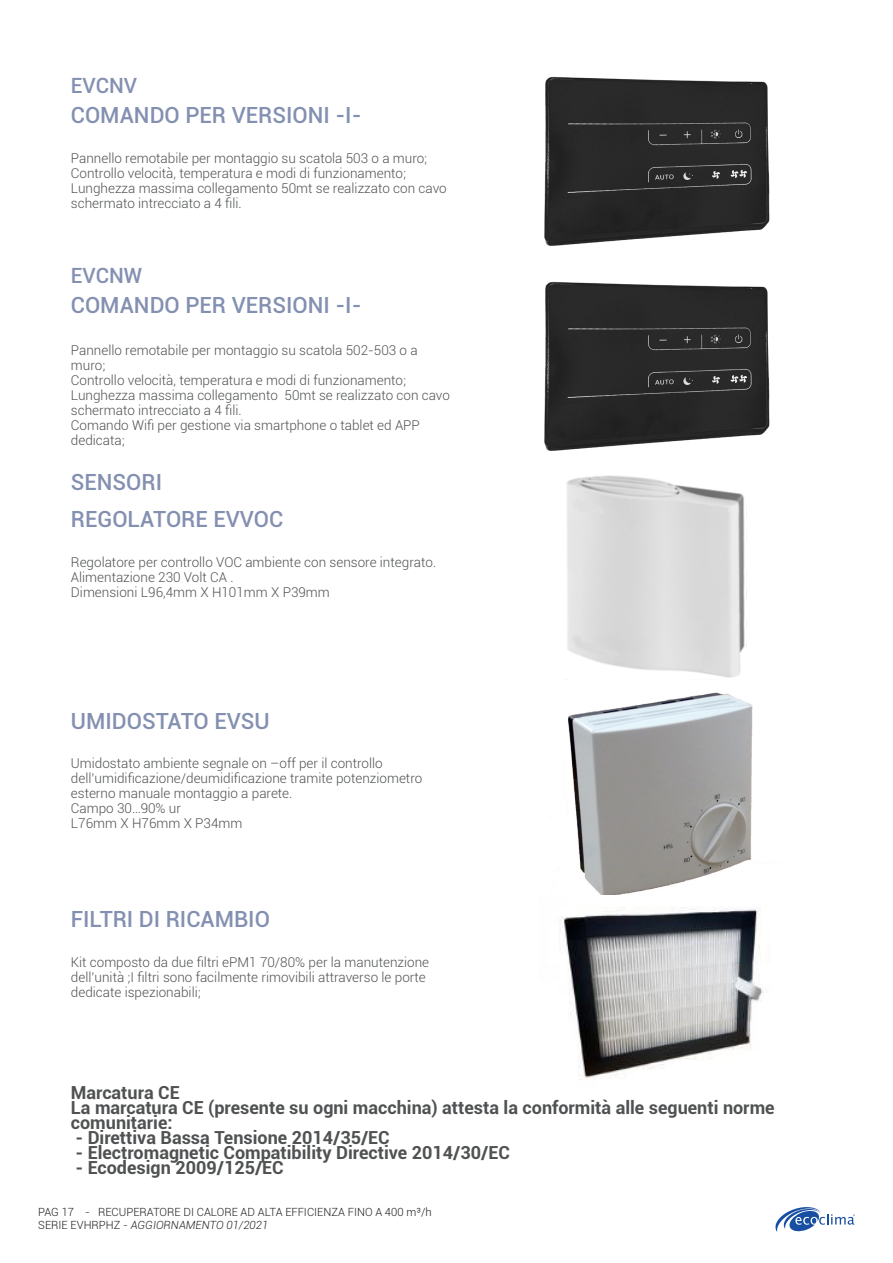
<style>
.page{position:relative;width:893px;height:1263px;background:#fff}
.page>*{position:absolute;margin:0;border:0;box-sizing:border-box;transform-origin:0 0}
.t1{font:500 22.35px "Roboto";color:#8490b1}
.t2{font:500 21px "Roboto";color:#8490b1}
.Testo{font:700 18px/15px "Roboto";color:#4f5152}
.Testo-2{font:300 13.5px/15px "Roboto";color:#4f5152}
.t3{font:300 11.25px/13.5px "Roboto";color:#231f20}
.s1{font-style:italic}
</style>
<div class="page">
<svg style="left:775px;top:1207px;width:80px;height:25px"></svg>
<img style="left:544px;top:76px;width:226px;height:170px">
<img style="left:544px;top:281px;width:226px;height:170px">
<img style="left:565px;top:475px;width:182px;height:205px">
<img style="left:560px;top:894px;width:203px;height:186px">
<img style="left:568px;top:692px;width:185px;height:202px">
<p class="t2" style="left:71px;top:71px;width:68px">EVCNV</p>
<p class="t1" style="left:71px;top:100px;width:292px">COMANDO PER VERSIONI -I-</p>
<p class="Testo-2" style="left:71px;top:150px;width:358px">Pannello remotabile per montaggio su scatola 503 o a muro;</p>
<p class="Testo-2" style="left:71px;top:165px;width:337px">Controllo velocità, temperatura e modi di funzionamento;</p>
<p class="Testo-2" style="left:71px;top:180px;width:377px">Lunghezza massima collegamento 50mt se realizzato con cavo schermato intrecciato a 4 fili.</p>
<p class="t2" style="left:71px;top:260px;width:73px">EVCNW</p>
<p class="t1" style="left:71px;top:290px;width:292px">COMANDO PER VERSIONI -I-</p>
<p class="Testo-2" style="left:71px;top:342px;width:348px">Pannello remotabile per montaggio su scatola 502-503 o a muro;</p>
<p class="Testo-2" style="left:71px;top:372px;width:337px">Controllo velocità, temperatura e modi di funzionamento;</p>
<p class="Testo-2" style="left:71px;top:387px;width:381px">Lunghezza massima collegamento 50mt se realizzato con cavo schermato intrecciato a 4 fili.</p>
<p class="Testo-2" style="left:71px;top:417px;width:351px">Comando Wifi per gestione via smartphone o tablet ed APP dedicata;</p>
<p class="t1" style="left:71px;top:466px;width:93px">SENSORI</p>
<p class="t1" style="left:71px;top:504px;width:214px">REGOLATORE EVVOC</p>
<p class="Testo-2" style="left:71px;top:554px;width:367px">Regolatore per controllo VOC ambiente con sensore integrato.</p>
<p class="Testo-2" style="left:71px;top:569px;width:164px">Alimentazione 230 Volt CA .</p>
<p class="Testo-2" style="left:71px;top:584px;width:261px">Dimensioni L96,4mm X H101mm X P39mm</p>
<p class="t1" style="left:71px;top:705px;width:200px">UMIDOSTATO EVSU</p>
<p class="Testo-2" style="left:71px;top:755px;width:353px">Umidostato ambiente segnale on –off per il controllo dell’umidificazione/deumidificazione tramite potenziometro esterno manuale montaggio a parete.</p>
<p class="Testo-2" style="left:71px;top:800px;width:112px">Campo 30…90% ur</p>
<p class="Testo-2" style="left:71px;top:815px;width:173px">L76mm X H76mm X P34mm</p>
<p class="t1" style="left:71px;top:904px;width:201px">FILTRI DI RICAMBIO</p>
<p class="Testo-2" style="left:71px;top:954px;width:360px">Kit composto da due filtri ePM1 70/80% per la manutenzione dell’unità ;I filtri sono facilmente rimovibili attraverso le porte dedicate ispezionabili;</p>
<p class="Testo" style="left:71px;top:1084px;width:110px">Marcatura CE</p>
<p class="Testo" style="left:71px;top:1099px;width:705px">La marcatura CE (presente su ogni macchina) attesta la conformità alle seguenti norme comunitarie:</p>
<p class="Testo" style="left:75px;top:1129px;width:316px">- Direttiva Bassa Tensione 2014/35/EC</p>
<p class="Testo" style="left:75px;top:1144px;width:436px">- Electromagnetic Compatibility Directive 2014/30/EC</p>
<p class="Testo" style="left:75px;top:1159px;width:210px">- Ecodesign 2009/125/EC</p>
<p class="t3" style="left:38px;top:1204px;width:395px">PAG 17 - RECUPERATORE DI CALORE AD ALTA EFFICIENZA FINO A 400 m³/h<br>SERIE EVHRPHZ - <span class="s1">AGGIORNAMENTO 01/2021</span></p>
</div>
